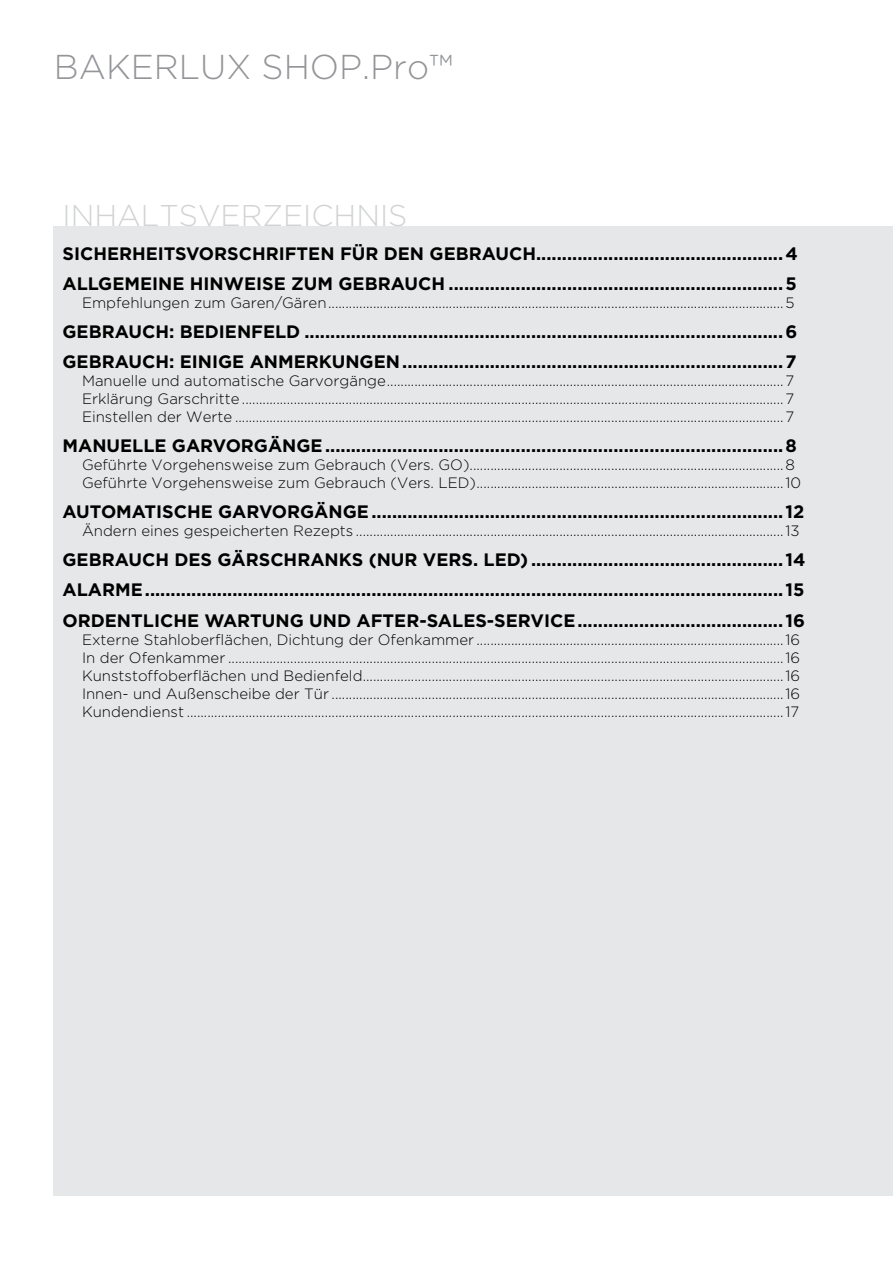
<style>
.page{position:relative;width:893px;height:1263px;background:#fff}
.page>*{position:absolute;margin:0;border:0;box-sizing:border-box;transform-origin:0 0}
.Testo_corrente_IT{font:300 34.5px "Gotham";color:#939598}
.Testo_corrente_IT-2{font:300 30px "Gotham";color:#d1d3d4}
.Titolo_indice{font:700 18px "Gotham";color:#000}
.Testo_corrente_INDIC{font:300 15px "Gotham";color:#000}
</style>
<div class="page">
<div style="left:54px;top:226px;width:839px;height:970px;background:#e6e7e8"></div>
<p class="Testo_corrente_IT" style="left:54px;top:48px;width:401px">BAKERLUX SHOP.Pro™</p>
<p class="Testo_corrente_IT-2" style="left:63px;top:199px;width:346px">INHALTSVERZEICHNIS</p>
<p class="Titolo_indice" style="left:63px;top:241px;width:737px">SICHERHEITSVORSCHRIFTEN FÜR DEN GEBRAUCH................................................4</p>
<p class="Titolo_indice" style="left:63px;top:271px;width:736px">ALLGEMEINE HINWEISE ZUM GEBRAUCH .................................................................5</p>
<p class="Testo_corrente_INDIC" style="left:82px;top:294px;width:714px">Empfehlungen zum Garen/Gären....................................................................................................................................5</p>
<p class="Titolo_indice" style="left:63px;top:319px;width:736px">GEBRAUCH: BEDIENFELD .............................................................................................6</p>
<p class="Titolo_indice" style="left:63px;top:350px;width:735px">GEBRAUCH: EINIGE ANMERKUNGEN..........................................................................7</p>
<p class="Testo_corrente_INDIC" style="left:82px;top:372px;width:714px">Manuelle und automatische Garvorgänge...................................................................................................................7</p>
<p class="Testo_corrente_INDIC" style="left:82px;top:390px;width:714px">Erklärung Garschritte .............................................................................................................................................................7</p>
<p class="Testo_corrente_INDIC" style="left:82px;top:408px;width:714px">Einstellen der Werte ...............................................................................................................................................................7</p>
<p class="Titolo_indice" style="left:63px;top:434px;width:736px">MANUELLE GARVORGÄNGE.........................................................................................8</p>
<p class="Testo_corrente_INDIC" style="left:82px;top:457px;width:714px">Geführte Vorgehensweise zum Gebrauch (Vers. GO)...........................................................................................8</p>
<p class="Testo_corrente_INDIC" style="left:82px;top:475px;width:721px">Geführte Vorgehensweise zum Gebrauch (Vers. LED).........................................................................................10</p>
<p class="Titolo_indice" style="left:63px;top:500px;width:743px">AUTOMATISCHE GARVORGÄNGE................................................................................ 12</p>
<p class="Testo_corrente_INDIC" style="left:82px;top:523px;width:719px">Ändern eines gespeicherten Rezepts ............................................................................................................................13</p>
<p class="Titolo_indice" style="left:63px;top:548px;width:744px">GEBRAUCH DES GÄRSCHRANKS (NUR VERS. LED) ................................................. 14</p>
<p class="Titolo_indice" style="left:63px;top:578px;width:743px">ALARME............................................................................................................................ 15</p>
<p class="Titolo_indice" style="left:63px;top:608px;width:744px">ORDENTLICHE WARTUNG UND AFTER-SALES-SERVICE........................................ 16</p>
<p class="Testo_corrente_INDIC" style="left:82px;top:631px;width:719px">Externe Stahloberflächen, Dichtung der Ofenkammer .........................................................................................16</p>
<p class="Testo_corrente_INDIC" style="left:82px;top:649px;width:719px">In der Ofenkammer .................................................................................................................................................................16</p>
<p class="Testo_corrente_INDIC" style="left:82px;top:667px;width:719px">Kunststoffoberflächen und Bedienfeld..........................................................................................................................16</p>
<p class="Testo_corrente_INDIC" style="left:82px;top:685px;width:719px">Innen- und Außenscheibe der Tür ...................................................................................................................................16</p>
<p class="Testo_corrente_INDIC" style="left:82px;top:703px;width:719px">Kundendienst .............................................................................................................................................................................17</p>
</div>
